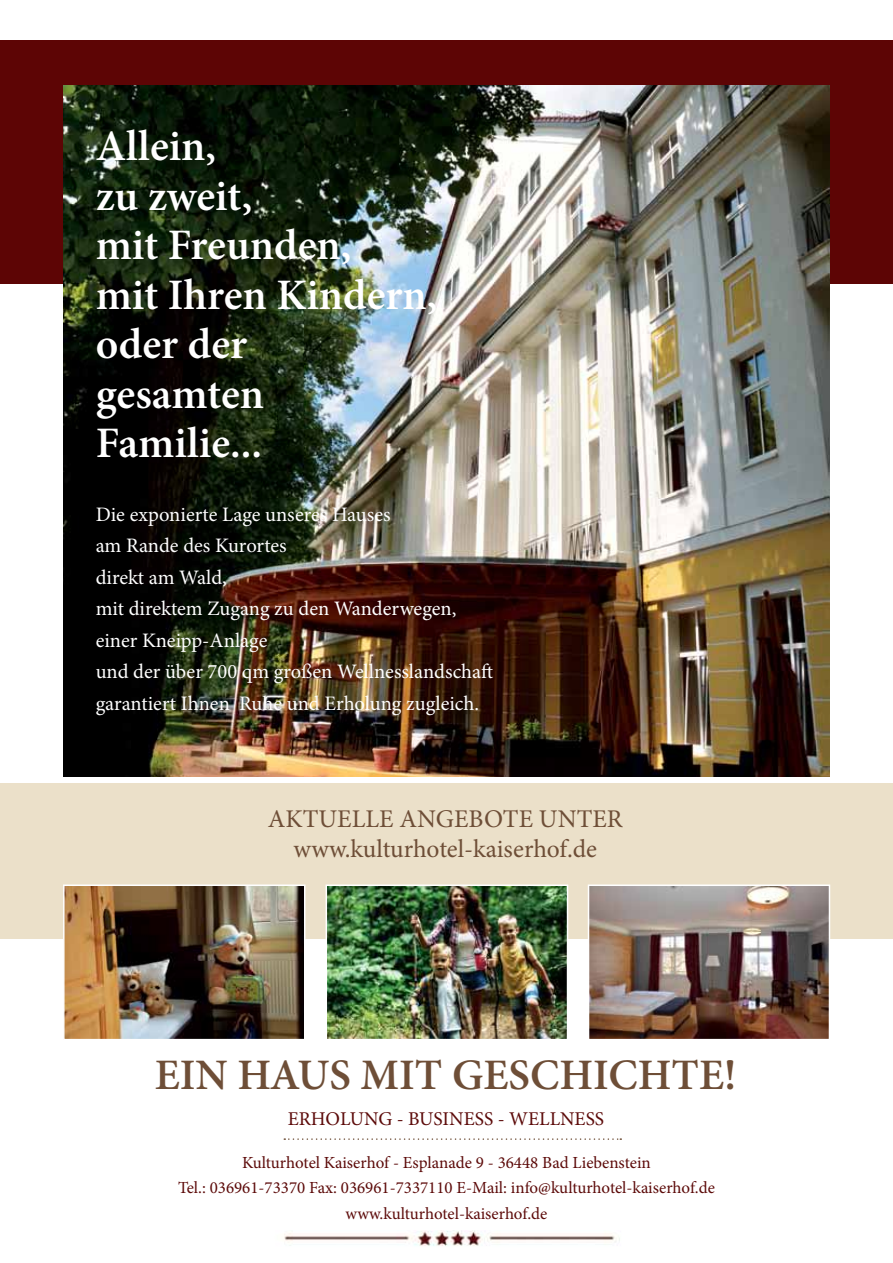
<style>
.page{position:relative;width:893px;height:1263px;background:#fff}
.page>*{position:absolute;margin:0;border:0;box-sizing:border-box;transform-origin:0 0}
.t1{font:600 43.5px/49.5px "Minion Pro";color:#fff}
.t2{font:600 43.5px "Minion Pro";color:#6e4e37}
.t3{font:25.5px/30.6px "Minion Pro";color:#6e4e37;text-align:center}
.t4{font:20.55px/31.5px "Minion Pro";color:#fff}
.t5{font:19.5px "Minion Pro";color:#5c0a09}
.t6{font:16.95px/25.5px "Minion Pro";color:#5c0a09;text-align:center}
</style>
<div class="page">
<div style="left:0;top:783px;width:893px;height:156px;background:#ebe0c9"></div>
<div style="left:0;top:40px;width:893px;height:243px;background:#5d0505"></div>
<img style="left:64px;top:85px;width:765px;height:691px">
<img style="left:591px;top:887px;width:236px;height:150px">
<div style="left:588px;top:884px;width:242px;height:156px;border:2px solid #fff"></div>
<img style="left:66px;top:887px;width:236px;height:150px">
<div style="left:63px;top:884px;width:242px;height:156px;border:2px solid #fff"></div>
<img style="left:329px;top:887px;width:236px;height:150px">
<div style="left:326px;top:884px;width:242px;height:156px;border:2px solid #fff"></div>
<svg style="left:284px;top:1138px;width:337px;height:2px"></svg>
<img style="left:284px;top:1230px;width:336px;height:16px">
<h1 class="t1" style="left:96px;top:121px;width:343px">Allein,<br>zu zweit,<br>mit Freunden,<br>mit Ihren Kindern, oder der<br>gesamten<br>Familie...</h1>
<p class="t4" style="left:96px;top:498px;width:399px">Die exponierte Lage unseres Hauses<br>am Rande des Kurortes<br>direkt am Wald,<br>mit direktem Zugang zu den Wanderwegen, einer Kneipp-Anlage<br>und der über 700 qm großen Wellnesslandschaft garantiert Ihnen Ruhe und Erholung zugleich.</p>
<p class="t3" style="left:268px;top:803px;width:356px">AKTUELLE ANGEBOTE UNTER www.kulturhotel-kaiserhof.de</p>
<h1 class="t2" style="left:155px;top:1045px;width:583px">EIN HAUS MIT GESCHICHTE!</h1>
<p class="t5" style="left:288px;top:1106px;width:318px">ERHOLUNG - BUSINESS - WELLNESS</p>
<p class="t6" style="left:178px;top:1149px;width:538px">Kulturhotel Kaiserhof - Esplanade 9 - 36448 Bad Liebenstein<br>Tel.: 036961-73370 Fax: 036961-7337110 E-Mail: info@kulturhotel-kaiserhof.de www.kulturhotel-kaiserhof.de</p>
</div>
